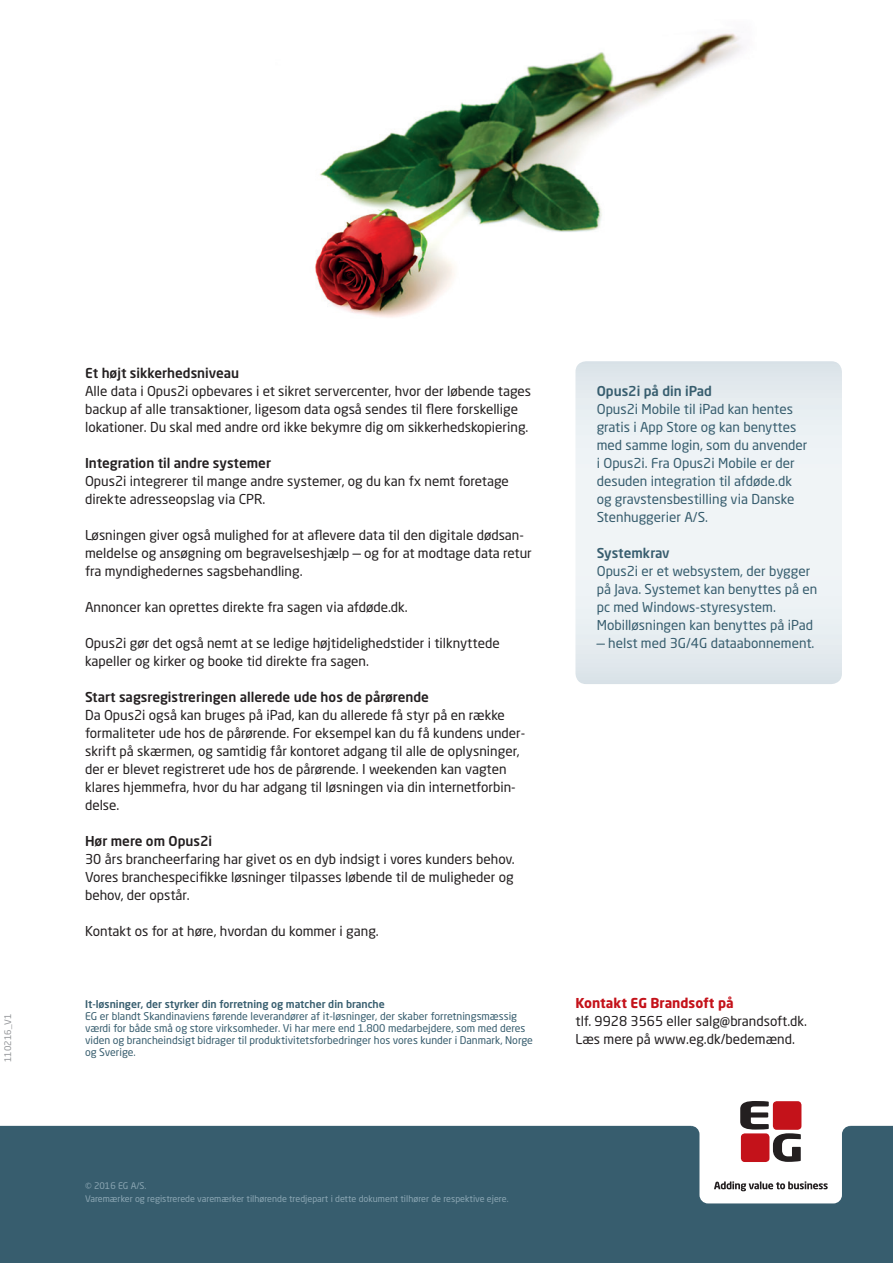
<style>
.page{position:relative;width:893px;height:1263px;background:#fff}
.page>*{position:absolute;margin:0;border:0;box-sizing:border-box;transform-origin:0 0}
.t1{font:13.5px/18px "Neo Sans Std";color:#231f20}
.t2{font:13.5px/18px "Neo Sans Std";color:#375d6e}
.t3{font:500 13.5px "Neo Sans Std";color:#231f20}
.t4{font:500 13.5px "Neo Sans Std";color:#375d6e}
.t5{font:700 13.5px "Neo Sans Std";color:#c4121a}
.t6{font:10.5px/12px "Neo Sans Std";color:#375d6e}
.t7{font:500 10.5px "Neo Sans Std";color:#375d6e}
.t8{font:9px/13.5px "Neo Sans Std";color:#8ba6b3}
.t9{font:9px "Neo Sans Std";color:#939598}
</style>
<div class="page">
<img style="left:315px;top:33px;width:428px;height:285px">
<svg style="left:575px;top:361px;width:267px;height:323px"></svg>
<div style="left:0;top:1126px;width:893px;height:137px;background:#375d6e"></div>
<svg style="left:0;top:1103px;width:893px;height:100px"></svg>
<svg style="left:714px;top:1181px;width:114px;height:10px"></svg>
<svg style="left:740px;top:1101px;width:61px;height:61px;background:#a85a5e"></svg>
<p class="t9" style="left:2px;top:1062px;width:50px;rotate:-90deg">110216_V1</p>
<p class="t3" style="left:85px;top:365px;width:156px">Et højt sikkerhedsniveau</p>
<p class="t1" style="left:85px;top:382px;width:448px">Alle data i Opus2i opbevares i et sikret servercenter, hvor der løbende tages backup af alle transaktioner, ligesom data også sendes til flere forskellige lokationer. Du skal med andre ord ikke bekymre dig om sikkerhedskopiering.</p>
<p class="t3" style="left:85px;top:454px;width:188px">Integration til andre systemer</p>
<p class="t1" style="left:85px;top:472px;width:425px">Opus2i integrerer til mange andre systemer, og du kan fx nemt foretage direkte adresseopslag via CPR.</p>
<p class="t1" style="left:85px;top:526px;width:448px">Løsningen giver også mulighed for at aflevere data til den digitale dødsan&shy;meldelse og ansøgning om begravelseshjælp — og for at modtage data retur fra myndighedernes sagsbehandling.</p>
<p class="t1" style="left:85px;top:598px;width:324px">Annoncer kan oprettes direkte fra sagen via afdøde.dk.</p>
<p class="t1" style="left:85px;top:634px;width:416px">Opus2i gør det også nemt at se ledige højtidelighedstider i tilknyttede kapeller og kirker og booke tid direkte fra sagen.</p>
<p class="t3" style="left:85px;top:688px;width:345px">Start sagsregistreringen allerede ude hos de pårørende</p>
<p class="t1" style="left:85px;top:706px;width:442px">Da Opus2i også kan bruges på iPad, kan du allerede få styr på en række formaliteter ude hos de pårørende. For eksempel kan du få kundens under&shy;skrift på skærmen, og samtidig får kontoret adgang til alle de oplysninger, der er blevet registreret ude hos de pårørende. I weekenden kan vagten klares hjemmefra, hvor du har adgang til løsningen via din internetforbin&shy;delse.</p>
<p class="t3" style="left:85px;top:832px;width:129px">Hør mere om Opus2i</p>
<p class="t1" style="left:85px;top:850px;width:431px;text-align:justify">30 års brancheerfaring har givet os en dyb indsigt i vores kunders behov.<br>Vores branchespecifikke løsninger tilpasses løbende til de muligheder og behov, der opstår.</p>
<p class="t1" style="left:85px;top:922px;width:295px">Kontakt os for at høre, hvordan du kommer i gang.</p>
<p class="t7" style="left:85px;top:997px;width:301px">It-løsninger, der styrker din forretning og matcher din branche</p>
<p class="t6" style="left:85px;top:1010px;width:449px">EG er blandt Skandinaviens førende leverandører af it-løsninger, der skaber forretningsmæssig værdi for både små og store virksomheder. Vi har mere end 1.800 medarbejdere, som med deres viden og brancheindsigt bidrager til produktivitetsforbedringer hos vores kunder i Danmark, Norge og Sverige.</p>
<p class="t4" style="left:597px;top:382px;width:117px">Opus2i på din iPad</p>
<p class="t2" style="left:597px;top:400px;width:212px">Opus2i Mobile til iPad kan hentes gratis i App Store og kan benyttes med samme login, som du anvender i Opus2i. Fra Opus2i Mobile er der desuden integration til afdøde.dk og gravstensbestilling via Danske<br>Stenhuggerier A/S.</p>
<p class="t4" style="left:597px;top:544px;width:74px">Systemkrav</p>
<p class="t2" style="left:597px;top:562px;width:222px">Opus2i er et websystem, der bygger på Java. Systemet kan benyttes på en pc med Windows-styresystem.<br>Mobilløsningen kan benyttes på iPad</p>
<p class="t2" style="left:597px;top:634px;width:219px">— helst med 3G/4G dataabonnement.</p>
<p class="t5" style="left:575px;top:994px;width:160px">Kontakt EG Brandsoft på</p>
<p class="t1" style="left:575px;top:1012px;width:233px">tlf. 9928 3565 eller salg@brandsoft.dk.<br>Læs mere på www.eg.dk/bedemænd.</p>
<p class="t8" style="left:85px;top:1178px;width:425px">© 2016 EG A/S.<br>Varemærker og registrerede varemærker tilhørende tredjepart i dette dokument tilhører de respektive ejere.</p>
</div>
